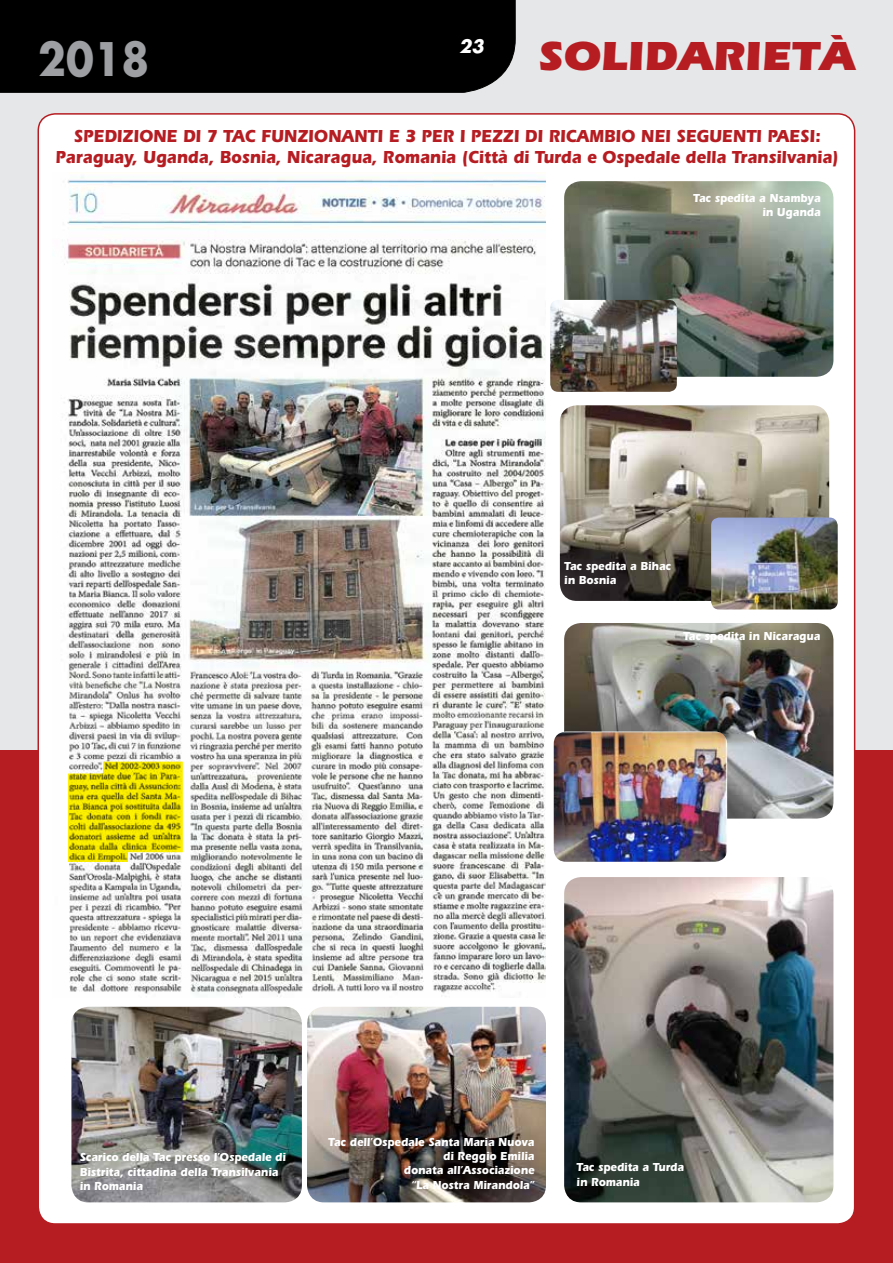
<style>
.page{position:relative;width:893px;height:1263px;background:#fff}
.page>*{position:absolute;margin:0;border:0;box-sizing:border-box;transform-origin:0 0}
.t1{font:700 45px "Futura";color:#9d9fa2;scale:.9 1}
.t2{font:900 42px "Itc Eras";color:#b61d22}
.t3{font:700 18px/21.6px "Itc Eras";color:#b61d22;text-align:center;scale:.9 1}
.t4{font:italic 700 18px "Futura";color:#fff}
.t5{font:700 12px/14.4px "Itc Eras";color:#fff;scale:.9 1}
</style>
<div class="page">
<div style="left:0;top:0;width:893px;height:753px;background:#e6e7e8"></div>
<div style="left:0;top:0;width:516px;height:93px;background:#000"></div>
<div style="left:0;top:750px;width:893px;height:513px;background:#b61d22"></div>
<div style="left:38px;top:114px;width:817px;height:1110px;background:#fff;border-radius:17px"></div>
<img style="left:64px;top:176px;width:482px;height:822px">
<img style="left:560px;top:405px;width:269px;height:196px">
<img style="left:564px;top:181px;width:269px;height:196px">
<img style="left:564px;top:623px;width:269px;height:196px">
<img style="left:307px;top:1007px;width:239px;height:195px">
<img style="left:71px;top:1007px;width:231px;height:195px">
<img style="left:554px;top:731px;width:173px;height:131px">
<img style="left:564px;top:877px;width:269px;height:325px">
<img style="left:550px;top:300px;width:127px;height:92px">
<img style="left:711px;top:518px;width:127px;height:91px">
<svg style="left:68px;top:762px;width:115px;height:100px;background:#d1c711"></svg>
<h1 class="t1" style="left:38px;top:27px;width:125px">2018</h1>
<h2 class="t2" style="left:537px;top:32px;width:319px">SOLIDARIETÀ</h2>
<h3 class="t4" style="left:459px;top:33px;width:26px">23</h3>
<h3 class="t3" style="left:56px;top:125px;width:872px">SPEDIZIONE DI 7 TAC FUNZIONANTI E 3 PER I PEZZI DI RICAMBIO NEI SEGUENTI PAESI:<br>Paraguay, Uganda, Bosnia, Nicaragua, Romania (Città di Turda e Ospedale della Transilvania)</h3>
<p class="t5" style="left:693px;top:191px;width:143px;text-align:right">Tac spedita a Nsambya in Uganda</p>
<p class="t5" style="left:564px;top:559px;width:120px">Tac spedita a Bihac in Bosnia</p>
<p class="t5" style="left:683px;top:629px;width:154px">Tac spedita in Nicaragua</p>
<p class="t5" style="left:80px;top:1150px;width:231px">Scarico della Tac presso l’Ospedale di<br>Bistrita, cittadina della Transilvania in Romania</p>
<p class="t5" style="left:328px;top:1134px;width:231px;text-align:right">Tac dell’Ospedale Santa Maria Nuova di Reggio Emilia<br>donata all’Associazione<br>“La Nostra Mirandola”</p>
<p class="t5" style="left:577px;top:1160px;width:121px">Tac spedita a Turda in Romania</p>
</div>
